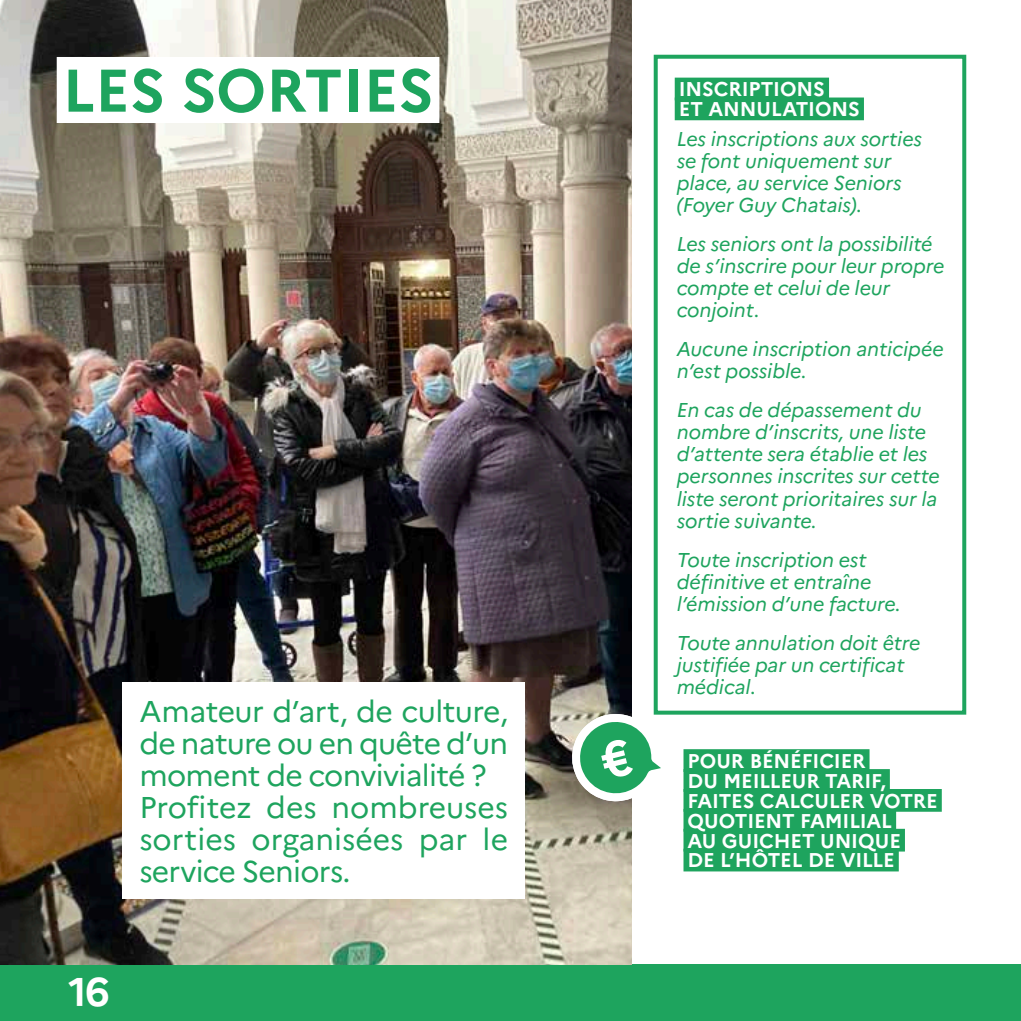
<style>
.page{position:relative;width:1021px;height:1021px;background:#fff}
.page>*{position:absolute;margin:0;border:0;box-sizing:border-box;transform-origin:0 0}
.t1{font:700 60px "Marianne";color:#1ea45e}
.t2{font:700 40px "Marianne";color:#fff}
.t3{font:30px/32px "Marianne";letter-spacing:-.02em;color:#1ea45e}
.t4{font:italic 20px/22px "Marianne";letter-spacing:-.005em;color:#1ea45e}
.t5{font:700 19.8px/19.8px "Marianne";letter-spacing:-.005em;color:#fff}
</style>
<div class="page">
<div style="left:0;top:964px;width:1020px;height:56px;background:#1ea45e"></div>
<img style="left:0;top:0;width:631px;height:964px">
<div style="left:57px;top:57px;width:382px;height:66px;background:#fff"></div>
<div style="left:122px;top:682px;width:403px;height:217px;background:#fff"></div>
<div style="left:674px;top:78px;width:155px;height:22px;background:#1ea45e"></div>
<div style="left:674px;top:97px;width:190px;height:23px;background:#1ea45e"></div>
<div style="left:653px;top:55px;width:313px;height:659px;border:4px solid #1ea45e"></div>
<div style="left:683px;top:749px;width:186px;height:23px;background:#1ea45e"></div>
<div style="left:683px;top:769px;width:206px;height:22px;background:#1ea45e"></div>
<div style="left:683px;top:789px;width:258px;height:22px;background:#1ea45e"></div>
<div style="left:683px;top:808px;width:213px;height:23px;background:#1ea45e"></div>
<div style="left:683px;top:828px;width:221px;height:23px;background:#1ea45e"></div>
<div style="left:683px;top:848px;width:215px;height:23px;background:#1ea45e"></div>
<svg style="left:571px;top:712px;width:104px;height:89px"></svg>
<h1 class="t1" style="left:62px;top:54px;width:373px">LES SORTIES</h1>
<h3 class="t3" style="left:139px;top:695px;width:370px">Amateur d’art, de culture, de nature ou en quête d’un moment de convivialité ?<br>Profitez des nombreuses sorties organisées par le service Seniors.</h3>
<h2 class="t2" style="left:68px;top:966px;width:43px">16</h2>
<p class="t5" style="left:678px;top:79px;width:183px">INSCRIPTIONS<br>ET ANNULATIONS</p>
<p class="t4" style="left:676px;top:126px;width:247px">Les inscriptions aux sorties se font uniquement sur place, au service Seniors (Foyer Guy Chatais).</p>
<p class="t4" style="left:676px;top:231px;width:269px">Les seniors ont la possibilité de s’inscrire pour leur propre compte et celui de leur conjoint.</p>
<p class="t4" style="left:676px;top:336px;width:268px">Aucune inscription anticipée n’est possible.</p>
<p class="t4" style="left:676px;top:397px;width:264px">En cas de dépassement du nombre d’inscrits, une liste d’attente sera établie et les personnes inscrites sur cette liste seront prioritaires sur la sortie suivante.</p>
<p class="t4" style="left:676px;top:546px;width:226px">Toute inscription est définitive et entraîne l’émission d’une facture.</p>
<p class="t4" style="left:676px;top:629px;width:245px">Toute annulation doit être justifiée par un certificat médical.</p>
<p class="t5" style="left:687px;top:751px;width:252px">POUR BÉNÉFICIER<br>DU MEILLEUR TARIF,<br>FAITES CALCULER VOTRE<br>QUOTIENT FAMILIAL<br>AU GUICHET UNIQUE<br>DE L’HÔTEL DE VILLE</p>
</div>
